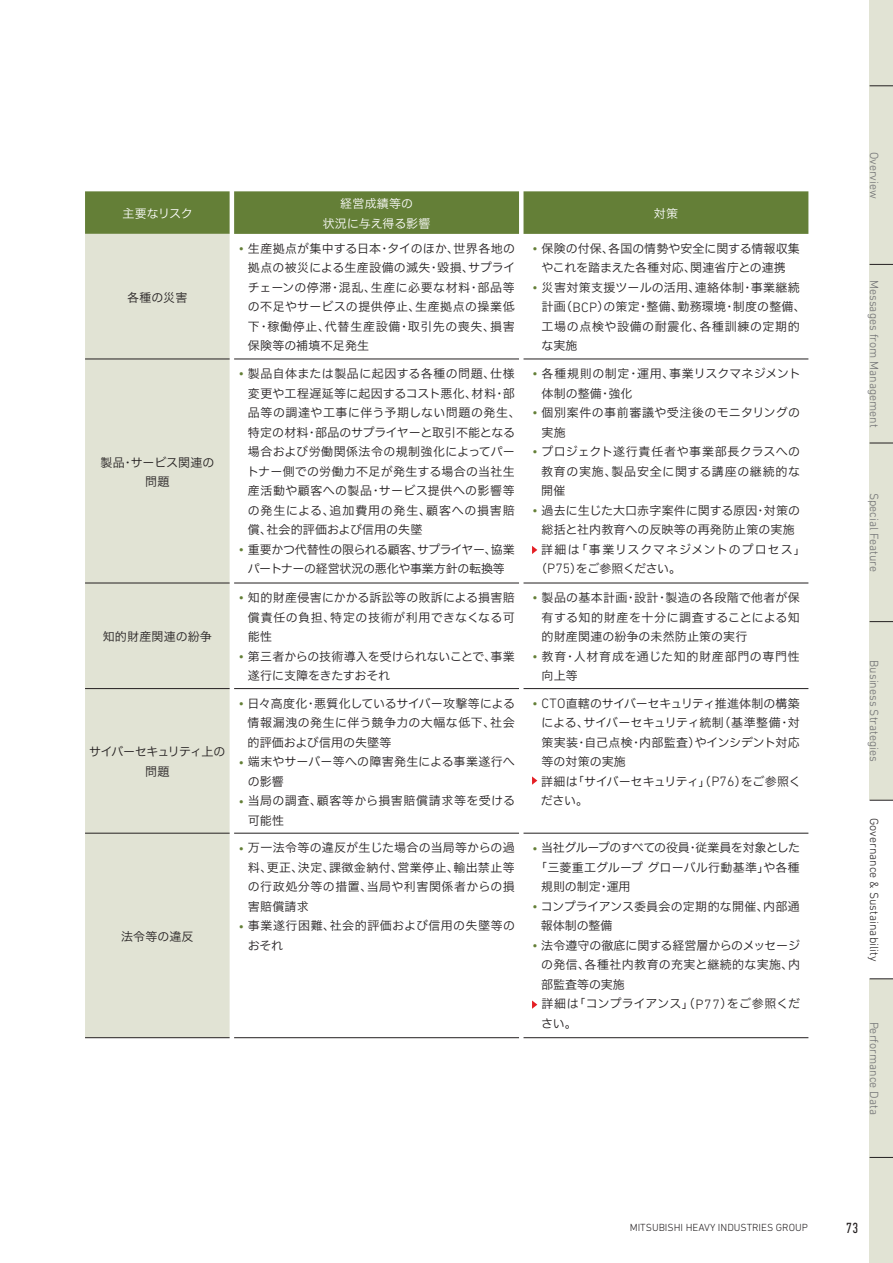
<style>
.page{position:relative;width:893px;height:1263px;background:#fff}
.page>*{position:absolute;margin:0;border:0;box-sizing:border-box;transform-origin:0 0}
.t1{font:condensed 15px "DIN Next LT Pro";color:#231f20}
.t2{font:12px/19.5px "Hiragino UD Sans F Std N W3";letter-spacing:.015em;color:#231f20;text-align:justify}
.t3{font:12px/19.5px "Hiragino UD Sans F Std N W3";letter-spacing:-.005em;color:#231f20}
.t4{font:300 12px "DIN Next LT Pro";color:#6c6d70}
.t5{font:12px/19.5px "Hiragino UD Sans F Std N W3";letter-spacing:.035em;color:#231f20}
.t6{font:12px/19.5px "Hiragino UD Sans F Std N W3";letter-spacing:-.025em;color:#231f20;text-align:center}
.t7{font:12px/19.5px "Hiragino UD Sans F Std N W3";letter-spacing:.045em;color:#231f20}
.t8{font:12px/19.5px "Hiragino UD Sans F Std N W3";letter-spacing:.06em;color:#231f20}
.t9{font:300 12px "DIN Next LT Pro";color:#231f20}
.t10{font:12px "Hiragino UD Sans F Std N W3";letter-spacing:-.035em;color:#231f20}
.t11{font:12px/19.5px "Hiragino UD Sans F Std N W3";letter-spacing:.005em;color:#fff;text-align:center}
.t12{font:12px "Hiragino UD Sans F Std N W3";letter-spacing:.07em;color:#231f20}
.t13{font:12px "Hiragino UD Sans F Std N W3";letter-spacing:-.04em;color:#231f20}
.t14{font:12px/19.5px "Hiragino UD Sans F Std N W3";letter-spacing:-.05em;color:#231f20;text-align:center}
.t15{font:300 10.5px "DIN Next LT Pro";color:#231f20}
.s1{font-family:"DIN Next LT Pro";font-weight:300;font-size:13.8px;color:#647f37}
.s2{font-family:"DIN Next LT Pro";font-weight:300;font-size:13.8px}
</style>
<div class="page">
<div style="left:85px;top:191px;width:723px;height:43px;background:#647f37"></div>
<div style="left:85px;top:234px;width:145px;height:803px;background:#e1e3d4"></div>
<hr style="left:85px;top:359px;width:145px;height:1px;background:#231f20">
<hr style="left:234px;top:359px;width:285px;height:1px;background:#231f20">
<hr style="left:523px;top:359px;width:285px;height:1px;background:#231f20">
<hr style="left:85px;top:583px;width:145px;height:1px;background:#231f20">
<hr style="left:234px;top:583px;width:285px;height:1px;background:#231f20">
<hr style="left:523px;top:583px;width:285px;height:1px;background:#231f20">
<hr style="left:85px;top:688px;width:145px;height:1px;background:#231f20">
<hr style="left:234px;top:688px;width:285px;height:1px;background:#231f20">
<hr style="left:523px;top:688px;width:285px;height:1px;background:#231f20">
<hr style="left:85px;top:833px;width:145px;height:1px;background:#231f20">
<hr style="left:234px;top:833px;width:285px;height:1px;background:#231f20">
<hr style="left:523px;top:833px;width:285px;height:1px;background:#231f20">
<hr style="left:85px;top:1037px;width:145px;height:1px;background:#231f20">
<hr style="left:234px;top:1037px;width:285px;height:1px;background:#231f20">
<hr style="left:523px;top:1037px;width:285px;height:1px;background:#231f20">
<svg style="left:532px;top:546px;width:5px;height:8px"></svg>
<svg style="left:532px;top:776px;width:5px;height:9px"></svg>
<svg style="left:532px;top:1000px;width:5px;height:9px"></svg>
<div style="left:870px;top:0;width:23px;height:1263px;background:#e1e3d4"></div>
<div style="left:870px;top:800px;width:23px;height:178px;background:#fff"></div>
<svg style="left:870px;top:86px;width:23px;height:1px"></svg>
<svg style="left:870px;top:1157px;width:23px;height:1px"></svg>
<svg style="left:870px;top:800px;width:23px;height:1px"></svg>
<svg style="left:870px;top:621px;width:23px;height:1px"></svg>
<svg style="left:870px;top:978px;width:23px;height:1px"></svg>
<svg style="left:870px;top:443px;width:23px;height:1px"></svg>
<svg style="left:870px;top:264px;width:23px;height:1px"></svg>
<p class="t11" style="left:123px;top:203px;width:72px">主要なリスク</p>
<p class="t11" style="left:323px;top:193px;width:109px">経営成績等の<br>状況に与え得る影響</p>
<p class="t11" style="left:654px;top:203px;width:26px">対策</p>
<p class="t2" style="left:127px;top:287px;width:62px">各種の災害</p>
<p class="t3" style="left:100px;top:452px;width:115px;text-align:center">製品・サービス関連の問題</p>
<p class="t2" style="left:103px;top:626px;width:111px">知的財産関連の紛争</p>
<p class="t14" style="left:89px;top:741px;width:138px">サイバーセキュリティ上の問題</p>
<p class="t2" style="left:121px;top:926px;width:74px">法令等の違反</p>
<p class="t2" style="left:248px;top:238px;width:269px;text-indent:-9px"><span class="s1">•</span> 生産拠点が集中する日本・タイのほか、世界各地の拠点の被災による生産設備の滅失・毀損、サプライチェーンの停滞・混乱、生産に必要な材料・部品等の不足やサービスの提供停止、生産拠点の操業低下・稼働停止、代替生産設備・取引先の喪失、損害保険等の補填不足発生</p>
<p class="t2" style="left:532px;top:238px;width:269px;text-align:center"><span class="s1">•</span> 保険の付保、各国の情勢や安全に関する情報収集やこれを踏まえた各種対応、関連省庁との連携</p>
<p class="t2" style="left:541px;top:277px;width:266px;text-align:left;text-indent:-9px"><span class="s1">•</span> 災害対策支援ツールの活用、連絡体制・事業継続計画（<span class="s2">BCP</span>）の策定・整備、勤務環境・制度の整備、工場の点検や設備の耐震化、各種訓練の定期的な実施</p>
<p class="t2" style="left:247px;top:363px;width:275px;text-align:left;text-indent:-9px"><span class="s1">•</span> 製品自体または製品に起因する各種の問題、仕様変更や工程遅延等に起因するコスト悪化、材料・部品等の調達や工事に伴う予期しない問題の発生、特定の材料・部品のサプライヤーと取引不能となる場合および労働関係法令の規制強化によってパートナー側での労働力不足が発生する場合の当社生産活動や顧客への製品・サービス提供への影響等の発生による、追加費用の発生、顧客への損害賠償、社会的評価および信用の失墜</p>
<p class="t6" style="left:238px;top:539px;width:278px"><span class="s1">•</span> 重要かつ代替性の限られる顧客、サプライヤー、協業パートナーの経営状況の悪化や事業方針の転換等</p>
<p class="t2" style="left:248px;top:587px;width:268px;text-indent:-10px"><span class="s1">•</span> 知的財産侵害にかかる訴訟等の敗訴による損害賠償責任の負担、特定の技術が利用できなくなる可能性</p>
<p class="t3" style="left:248px;top:646px;width:268px;text-indent:-10px"><span class="s1">•</span> 第三者からの技術導入を受けられないことで、事業遂行に支障をきたすおそれ</p>
<p class="t2" style="left:248px;top:693px;width:269px;text-indent:-9px"><span class="s1">•</span> 日々高度化・悪質化しているサイバー攻撃等による情報漏洩の発生に伴う競争力の大幅な低下、社会的評価および信用の失墜等</p>
<p class="t2" style="left:248px;top:751px;width:269px;text-indent:-9px"><span class="s1">•</span> 端末やサーバー等への障害発生による事業遂行への影響</p>
<p class="t5" style="left:248px;top:790px;width:269px;text-indent:-9px"><span class="s1">•</span> 当局の調査、顧客等から損害賠償請求等を受ける可能性</p>
<p class="t2" style="left:248px;top:837px;width:268px;text-indent:-9px"><span class="s1">•</span> 万一法令等の違反が生じた場合の当局等からの過料、更正、決定、課徴金納付、営業停止、輸出禁止等の行政処分等の措置、当局や利害関係者からの損害賠償請求</p>
<p class="t7" style="left:248px;top:915px;width:269px;text-indent:-9px"><span class="s1">•</span> 事業遂行困難、社会的評価および信用の失墜等のおそれ</p>
<p class="t2" style="left:542px;top:363px;width:260px;text-indent:-10px"><span class="s1">•</span> 各種規則の制定・運用、事業リスクマネジメント体制の整備・強化</p>
<p class="t5" style="left:542px;top:402px;width:260px;text-indent:-10px"><span class="s1">•</span> 個別案件の事前審議や受注後のモニタリングの実施</p>
<p class="t2" style="left:541px;top:441px;width:261px;text-indent:-9px"><span class="s1">•</span> プロジェクト遂行責任者や事業部長クラスへの教育の実施、製品安全に関する講座の継続的な開催</p>
<p class="t2" style="left:532px;top:500px;width:270px"><span class="s1">•</span> 過去に生じた大口赤字案件に関する原因・対策の</p>
<p class="t2" style="left:542px;top:519px;width:255px">総括と社内教育への反映等の再発防止策の実施</p>
<p class="t12" style="left:541px;top:540px;width:266px">詳細は「事業リスクマネジメントのプロセス」</p>
<p class="t13" style="left:535px;top:559px;width:148px">（<span class="s2">P75</span>）をご参照ください。</p>
<p class="t2" style="left:542px;top:587px;width:260px;text-indent:-10px"><span class="s1">•</span> 製品の基本計画・設計・製造の各段階で他者が保有する知的財産を十分に調査することによる知的財産関連の紛争の未然防止策の実行</p>
<p class="t8" style="left:542px;top:646px;width:260px;text-indent:-10px"><span class="s1">•</span> 教育・人材育成を通じた知的財産部門の専門性向上等</p>
<p class="t3" style="left:541px;top:693px;width:261px;text-indent:-9px"><span class="s1">•</span> <span class="s2">CTO</span>直轄のサイバーセキュリティ推進体制の構築による、サイバーセキュリティ統制（基準整備・対策実装・自己点検・内部監査）やインシデント対応等の対策の実施<br>詳細は「サイバーセキュリティ」（<span class="s2">P76</span>）をご参照ください。</p>
<p class="t10" style="left:532px;top:839px;width:270px"><span class="s1">•</span> 当社グループのすべての役員・従業員を対象とした</p>
<p class="t2" style="left:535px;top:857px;width:266px">「三菱重工グループグローバル行動基準」や各種</p>
<p class="t2" style="left:541px;top:876px;width:91px">規則の制定・運用</p>
<p class="t2" style="left:541px;top:896px;width:261px;text-indent:-9px"><span class="s1">•</span> コンプライアンス委員会の定期的な開催、内部通報体制の整備</p>
<p class="t2" style="left:541px;top:935px;width:260px;text-align:left;text-indent:-9px"><span class="s1">•</span> 法令遵守の徹底に関する経営層からのメッセージの発信、各種社内教育の充実と継続的な実施、内部監査等の実施<br>詳細は「コンプライアンス」（<span class="s2">P77</span>）をご参照ください。</p>
<p class="t4" style="left:881px;top:152px;width:49px;rotate:90deg">Overview</p>
<p class="t4" style="left:881px;top:280px;width:149px;rotate:90deg">Messages from Management</p>
<p class="t4" style="left:881px;top:493px;width:81px;rotate:90deg">Special Feature</p>
<p class="t4" style="left:881px;top:660px;width:103px;rotate:90deg">Business Strategies</p>
<p class="t9" style="left:881px;top:818px;width:145px;rotate:90deg">Governance &amp; Sustainability</p>
<p class="t4" style="left:881px;top:1021px;width:95px;rotate:90deg">Performance Data</p>
<p class="t15" style="left:630px;top:1222px;width:180px">MITSUBISHI HEAVY INDUSTRIES GROUP</p>
<p class="t1" style="left:846px;top:1219px;width:14px">73</p>
</div>
